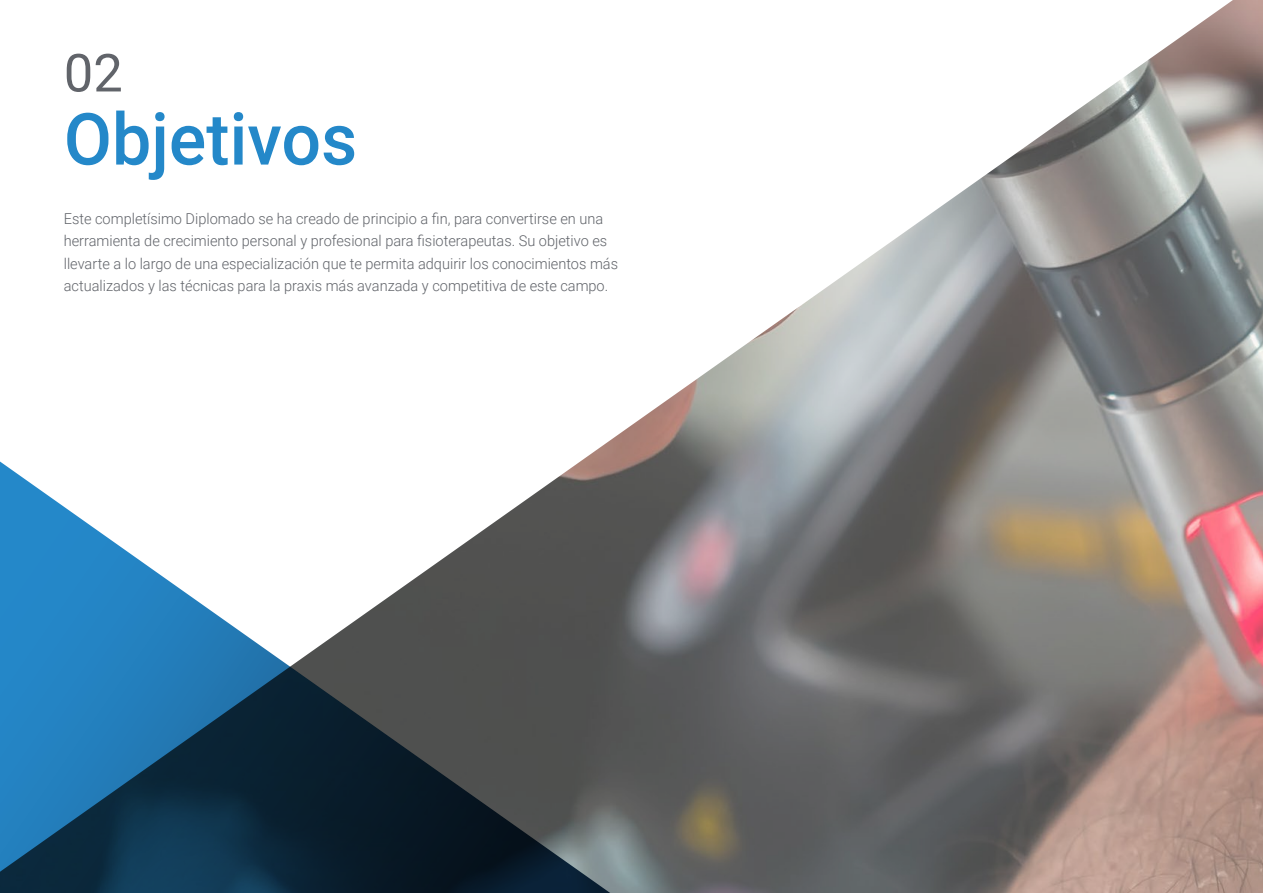
<style>
.page{position:relative;width:1263px;height:893px;background:#fff}
.page>*{position:absolute;margin:0;border:0;box-sizing:border-box;transform-origin:0 0}
.t1{font:500 72px "Roboto";color:#2488c9}
.t2{font:52.5px "Roboto";color:#61646a}
.t3{font:300 15px/22.5px "Roboto";color:#61646a}
</style>
<div class="page">
<img style="left:602px;top:0;width:661px;height:893px">
<svg style="left:0;top:446px;width:640px;height:447px"></svg>
<h2 class="t2" style="left:64px;top:36px;width:61px">02</h2>
<h1 class="t1" style="left:64px;top:89px;width:295px">Objetivos</h1>
<p class="t3" style="left:64px;top:207px;width:556px">Este completísimo Diplomado se ha creado de principio a fin, para convertirse en una herramienta de crecimiento personal y profesional para fisioterapeutas. Su objetivo es llevarte a lo largo de una especialización que te permita adquirir los conocimientos más actualizados y las técnicas para la praxis más avanzada y competitiva de este campo.</p>
</div>
